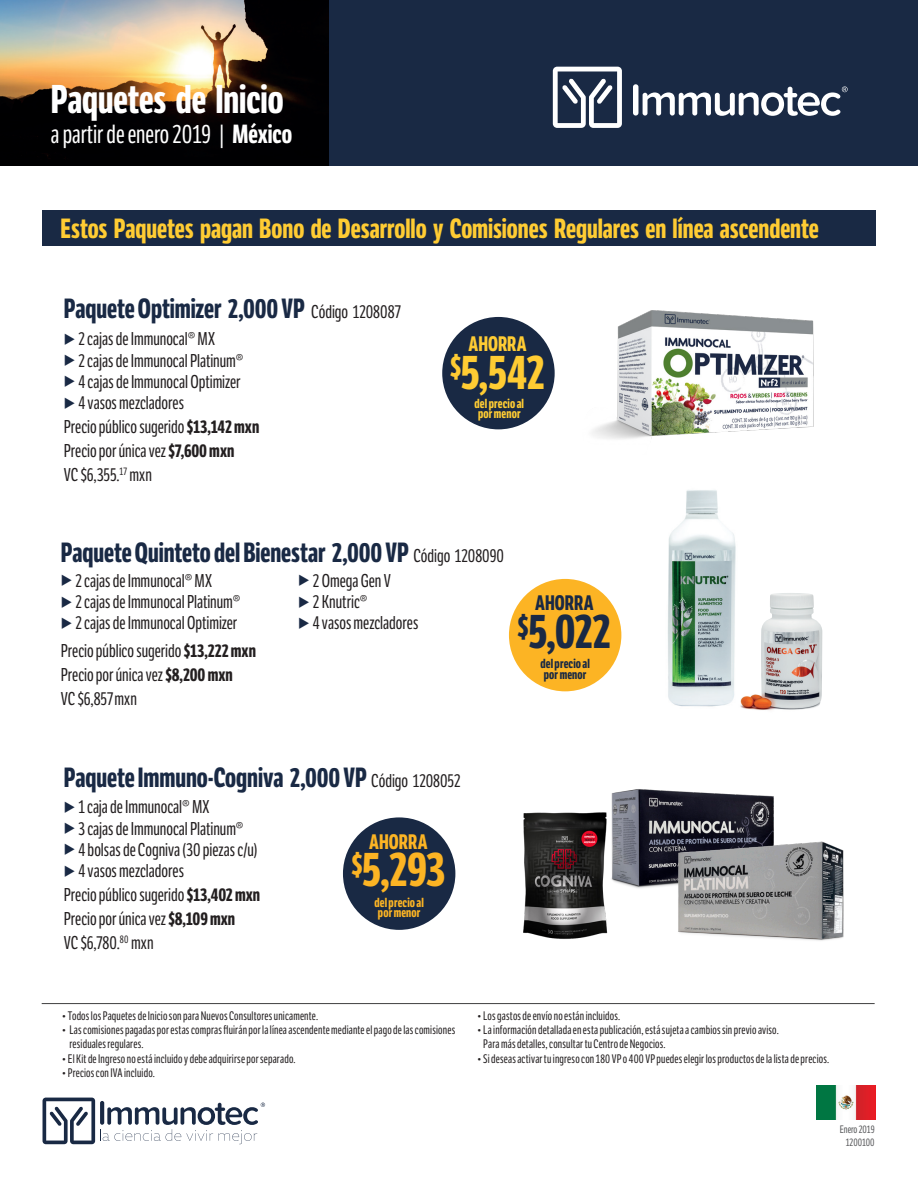
<style>
.page{position:relative;width:918px;height:1188px;background:#fff}
.page>*{position:absolute;margin:0;border:0;box-sizing:border-box;transform-origin:0 0}
.t1{font:700 47.55px "LFT Etica Compressed";color:#fc3}
.t2{font:700 47.55px "LFT Etica Compressed";color:#192944}
.t3{font:700 47.55px "LFT Etica Compressed";color:#fcb424}
.t4{font:700 39px "LFT Etica Compressed";color:#fff}
.t5{font:700 27px "LFT Etica Compressed";color:#192944}
.t6{font:700 27px "LFT Etica Compressed";color:#fc3}
.t7{font:25.5px "LFT Etica Compressed";color:#fff}
.t8{font:700 20.4px "LFT Etica Compressed";color:#fc3}
.t9{font:700 20.4px "LFT Etica Compressed";color:#192944}
.t10{font:700 20.4px "LFT Etica Compressed";color:#fcb424}
.t11{font:18px "LFT Etica Compressed";color:#231f20}
.t12{font:700 12.75px/10.2px "LFT Etica Compressed";letter-spacing:.015em;color:#fc3}
.t13{font:700 12.75px/10.2px "LFT Etica Compressed";letter-spacing:.015em;color:#192944}
.t14{font:700 12.75px/10.2px "LFT Etica Compressed";letter-spacing:.015em;color:#fcb424}
.t15{font:12px/14.4px "LFT Etica Compressed";letter-spacing:.015em;color:#231f20}
.t16{font:10.5px "LFT Etica Compressed";color:#57585a}
.s1{font-weight:700}
.s2{font-weight:400;font-size:18px;color:#231f20}
.s3{color:#192944}
</style>
<div class="page">
<div style="left:0;top:0;width:918px;height:165px;background:#192944"></div>
<img style="left:0;top:0;width:329px;height:165px">
<svg style="left:43px;top:1098px;width:222px;height:46px"></svg>
<div style="left:442px;top:317px;width:113px;height:112px;background:#192944;border-radius:50%"></div>
<div style="left:509px;top:579px;width:112px;height:112px;background:#fcb424;border-radius:50%"></div>
<div style="left:343px;top:817px;width:112px;height:113px;background:#192944;border-radius:50%"></div>
<div style="left:43px;top:210px;width:833px;height:35px;background:#192944"></div>
<svg style="left:553px;top:67px;width:69px;height:61px"></svg>
<div style="left:633px;top:84px;width:5px;height:32px;background:#fff;border-radius:3px"></div>
<svg style="left:643px;top:86px;width:205px;height:30px"></svg>
<hr style="left:42px;top:1003px;width:833px;height:1px;background:#3e3e3f">
<img style="left:816px;top:1086px;width:60px;height:34px">
<img style="left:592px;top:310px;width:222px;height:129px">
<img style="left:611px;top:789px;width:163px;height:99px">
<img style="left:654px;top:812px;width:190px;height:129px">
<img style="left:523px;top:805px;width:89px;height:134px">
<img style="left:668px;top:490px;width:68px;height:217px">
<img style="left:733px;top:593px;width:89px;height:117px">
<p class="t4" style="left:51px;top:76px;width:234px">Paquetes de Inicio</p>
<p class="t7" style="left:51px;top:120px;width:243px">a partir de enero 2019 | <span class="s1">México</span></p>
<p class="t6" style="left:61px;top:212px;width:760px">Estos Paquetes pagan Bono de Desarrollo y Comisiones Regulares en línea ascendente</p>
<p class="t5" style="left:64px;top:292px;width:338px">Paquete Optimizer 2,000 VP <span class="s2">Código 1208087</span></p>
<p class="t11" style="left:64px;top:329px;width:153px"><span class="s3">◆</span> 2 cajas de Immunocal® MX</p>
<p class="t11" style="left:64px;top:350px;width:181px"><span class="s3">◆</span> 2 cajas de Immunocal Platinum®</p>
<p class="t11" style="left:64px;top:371px;width:178px"><span class="s3">◆</span> 4 cajas de Immunocal Optimizer</p>
<p class="t11" style="left:64px;top:392px;width:122px"><span class="s3">◆</span> 4 vasos mezcladores</p>
<p class="t11" style="left:64px;top:416px;width:197px">Precio público sugerido <span class="s1">$13,142 mxn</span></p>
<p class="t11" style="left:64px;top:440px;width:172px">Precio por única vez <span class="s1">$7,600 mxn</span></p>
<p class="t11" style="left:64px;top:464px;width:90px">VC $6,355.<sup>17</sup> mxn</p>
<p class="t8" style="left:469px;top:332px;width:60px">AHORRA</p>
<p class="t1" style="left:450px;top:344px;width:97px"><sup>$</sup>5,542</p>
<p class="t12" style="left:475px;top:398px;width:51px">del precio al por menor</p>
<p class="t5" style="left:61px;top:537px;width:445px">Paquete Quinteto del Bienestar 2,000 VP <span class="s2">Código 1208090</span></p>
<p class="t11" style="left:61px;top:570px;width:153px"><span class="s3">◆</span> 2 cajas de Immunocal® MX</p>
<p class="t11" style="left:61px;top:591px;width:181px"><span class="s3">◆</span> 2 cajas de Immunocal Platinum®</p>
<p class="t11" style="left:61px;top:613px;width:178px"><span class="s3">◆</span> 2 cajas de Immunocal Optimizer</p>
<p class="t11" style="left:61px;top:640px;width:197px">Precio público sugerido <span class="s1">$13,222 mxn</span></p>
<p class="t11" style="left:61px;top:664px;width:173px">Precio por única vez <span class="s1">$8,200 mxn</span></p>
<p class="t11" style="left:61px;top:688px;width:78px">VC $6,857mxn</p>
<p class="t11" style="left:298px;top:570px;width:94px"><span class="s3">◆</span> 2 Omega Gen V</p>
<p class="t11" style="left:298px;top:591px;width:71px"><span class="s3">◆</span> 2 Knutric®</p>
<p class="t11" style="left:298px;top:613px;width:122px"><span class="s3">◆</span> 4 vasos mezcladores</p>
<p class="t9" style="left:535px;top:591px;width:60px">AHORRA</p>
<p class="t2" style="left:518px;top:603px;width:95px"><sup>$</sup>5,022</p>
<p class="t13" style="left:540px;top:659px;width:51px">del precio al por menor</p>
<p class="t5" style="left:64px;top:761px;width:398px">Paquete Immuno-Cogniva 2,000 VP <span class="s2">Código 1208052</span></p>
<p class="t11" style="left:64px;top:797px;width:147px"><span class="s3">◆</span> 1 caja de Immunocal® MX</p>
<p class="t11" style="left:64px;top:818px;width:181px"><span class="s3">◆</span> 3 cajas de Immunocal Platinum®</p>
<p class="t11" style="left:64px;top:839px;width:195px"><span class="s3">◆</span> 4 bolsas de Cogniva (30 piezas c/u)</p>
<p class="t11" style="left:64px;top:860px;width:122px"><span class="s3">◆</span> 4 vasos mezcladores</p>
<p class="t11" style="left:64px;top:884px;width:198px">Precio público sugerido <span class="s1">$13,402 mxn</span></p>
<p class="t11" style="left:64px;top:908px;width:173px">Precio por única vez <span class="s1">$8,109 mxn</span></p>
<p class="t11" style="left:64px;top:932px;width:91px">VC $6,780.<sup>80</sup> mxn</p>
<p class="t10" style="left:369px;top:829px;width:60px">AHORRA</p>
<p class="t3" style="left:351px;top:841px;width:96px"><sup>$</sup>5,293</p>
<p class="t14" style="left:374px;top:897px;width:51px">del precio al por menor</p>
<p class="t15" style="left:62px;top:1009px;width:258px">• Todos los Paquetes de Inicio son para Nuevos Consultores unicamente.</p>
<p class="t15" style="left:69px;top:1023px;width:387px;text-indent:-8px">• Las comisiones pagadas por estas compras fluirán por la línea ascendente mediante el pago de las comisiones residuales regulares.</p>
<p class="t15" style="left:62px;top:1052px;width:235px">• El Kit de Ingreso no está incluido y debe adquirirse por separado.</p>
<p class="t15" style="left:62px;top:1066px;width:95px">• Precios con IVA incluido.</p>
<p class="t15" style="left:477px;top:1009px;width:144px">• Los gastos de envío no están incluidos.</p>
<p class="t15" style="left:477px;top:1023px;width:303px">• La información detallada en esta publicación, está sujeta a cambios sin previo aviso.</p>
<p class="t15" style="left:483px;top:1037px;width:184px">Para más detalles, consultar tu Centro de Negocios.</p>
<p class="t15" style="left:477px;top:1052px;width:353px">• Si deseas activar tu ingreso con 180 VP o 400 VP puedes elegir los productos de la lista de precios.</p>
<p class="t16" style="left:840px;top:1124px;width:36px">Enero 2019</p>
<p class="t16" style="left:846px;top:1136px;width:30px">1200100</p>
</div>
